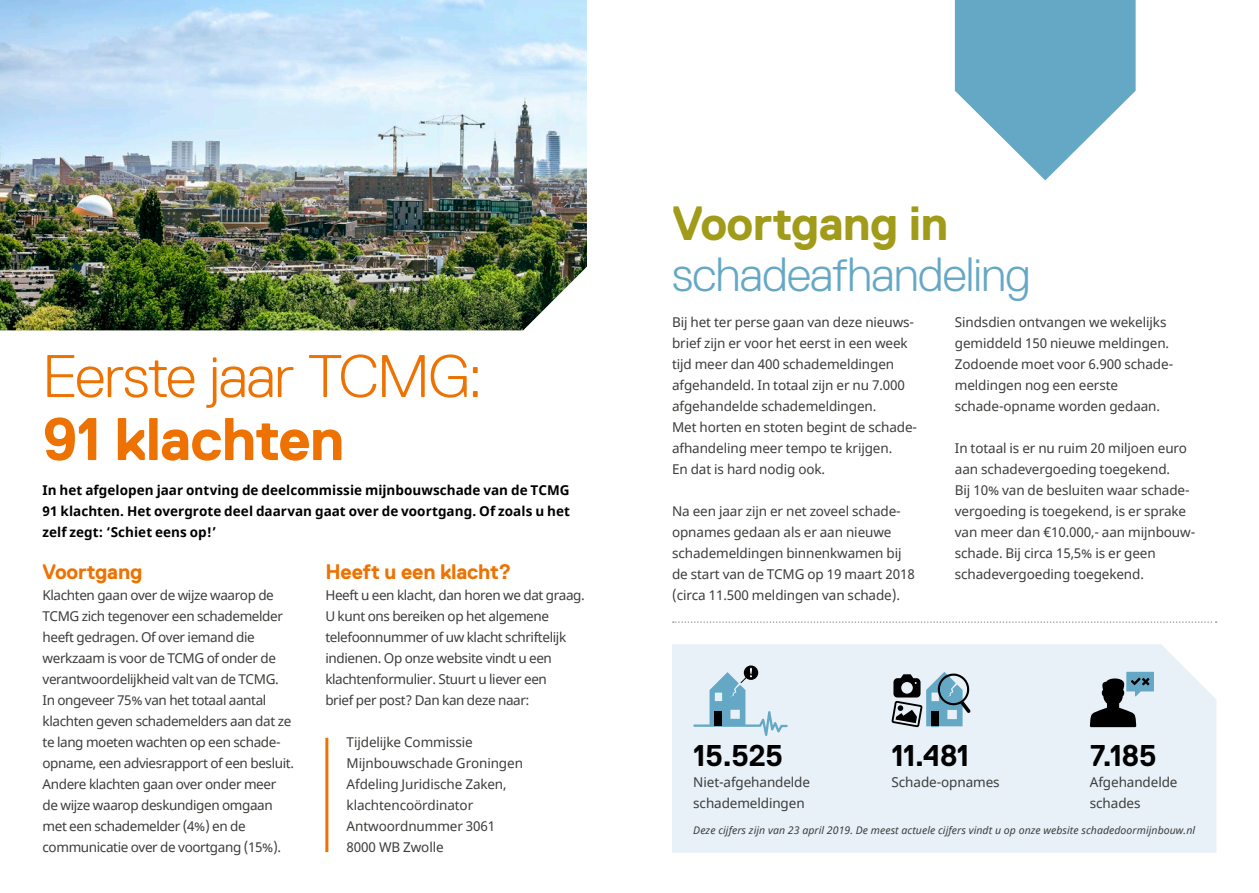
<style>
.page{position:relative;width:1259px;height:893px;background:#fff}
.page>*{position:absolute;margin:0;border:0;box-sizing:border-box;transform-origin:0 0}
.t1{font:300 60px "Replica";letter-spacing:-.025em;color:#ed7201}
.t2{font:700 60px "Replica";letter-spacing:-.02em;color:#ed7201}
.t3{font:300 48px "Replica";letter-spacing:-.02em;color:#65a8c5}
.t4{font:700 48px "Replica";letter-spacing:-.015em;color:#a09b19}
.t5{font:700 30px "Replica";letter-spacing:-.02em;color:#000}
.t6{font:700 21px "Replica";letter-spacing:-.01em;color:#ed7201}
.t7{font:13.5px/21px "Noto Sans";letter-spacing:-.01em;color:#3c3c3a}
.t8{font:13.5px/21px "Noto Sans";letter-spacing:-.03em;color:#3c3c3a}
.t9{font:700 13.5px/21px "Noto Sans";color:#000;text-align:justify}
.t10{font:italic 10.5px "Noto Sans";letter-spacing:.005em;color:#3c3c3a}
</style>
<div class="page">
<div style="left:672px;top:644px;width:544px;height:209px;background:#e8f1f8"></div>
<svg style="left:693px;top:665px;width:94px;height:71px;background:#bed5e1"></svg>
<svg style="left:891px;top:672px;width:79px;height:55px;background:#849ba7"></svg>
<svg style="left:1090px;top:672px;width:64px;height:55px;background:#7c8991"></svg>
<svg style="left:673px;top:621px;width:543px;height:2px"></svg>
<img style="left:0;top:0;width:587px;height:330px">
<hr style="left:325px;top:738px;width:3px;height:114px;background:#ed7201">
<svg style="left:955px;top:0;width:180px;height:180px"></svg>
<h1 class="t1" style="left:43px;top:343px;width:441px">Eerste jaar TCMG:</h1>
<h1 class="t2" style="left:43px;top:406px;width:303px">91 klachten</h1>
<p class="t9" style="left:43px;top:480px;width:529px">In het afgelopen jaar ontving de deelcommissie mijnbouwschade van de TCMG 91 klachten. Het overgrote deel daarvan gaat over de voortgang. Of zoals u het zelf zegt: ‘Schiet eens op!’</p>
<h3 class="t6" style="left:43px;top:560px;width:101px">Voortgang</h3>
<p class="t8" style="left:43px;top:585px;width:253px">Klachten gaan over de wijze waarop de TCMG zich tegenover een schademelder heeft gedragen. Of over iemand die werkzaam is voor de TCMG of onder de verantwoordelijkheid valt van de TCMG.<br>In ongeveer 75% van het totaal aantal klachten geven schademelders aan dat ze te lang moeten wachten op een schade&shy;opname, een adviesrapport of een besluit.<br>Andere klachten gaan over onder meer de wijze waarop deskundigen omgaan met een schademelder (4%) en de communicatie over de voortgang (15%).</p>
<h3 class="t6" style="left:325px;top:560px;width:188px">Heeft u een klacht?</h3>
<p class="t8" style="left:325px;top:585px;width:261px">Heeft u een klacht, dan horen we dat graag.<br>U kunt ons bereiken op het algemene telefoonnummer of uw klacht schriftelijk indienen. Op onze website vindt u een klachtenformulier. Stuurt u liever een<br>brief per post? Dan kan deze naar:</p>
<p class="t7" style="left:347px;top:732px;width:178px">Tijdelijke Commissie<br>Mijnbouwschade Groningen<br>Afdeling Juridische Zaken, klachtencoördinator<br>Antwoordnummer 3061<br>8000 WB Zwolle</p>
<h2 class="t4" style="left:672px;top:196px;width:278px">Voortgang in</h2>
<h2 class="t3" style="left:672px;top:247px;width:360px">schadeafhandeling</h2>
<p class="t7" style="left:672px;top:312px;width:245px">Bij het ter perse gaan van deze nieuws&shy;brief zijn er voor het eerst in een week tijd meer dan 400 schademeldingen afgehandeld. In totaal zijn er nu 7.000 afgehandelde schademeldingen.<br>Met horten en stoten begint de schade&shy;afhandeling meer tempo te krijgen.<br>En dat is hard nodig ook.</p>
<p class="t7" style="left:672px;top:501px;width:244px">Na een jaar zijn er net zoveel schade&shy;opnames gedaan als er aan nieuwe schademeldingen binnenkwamen bij de start van de TCMG op 19 maart 2018 (circa 11.500 meldingen van schade).</p>
<p class="t7" style="left:955px;top:312px;width:218px">Sindsdien ontvangen we wekelijks gemiddeld 150 nieuwe meldingen.<br>Zodoende moet voor 6.900 schade&shy;meldingen nog een eerste schade-opname worden gedaan.</p>
<p class="t7" style="left:955px;top:438px;width:241px">In totaal is er nu ruim 20 miljoen euro aan schadevergoeding toegekend.<br>Bij 10% van de besluiten waar schade&shy;vergoeding is toegekend, is er sprake van meer dan €10.000,- aan mijnbouw&shy;schade. Bij circa 15,5% is er geen schadevergoeding toegekend.</p>
<h3 class="t5" style="left:1090px;top:739px;width:69px">7.185</h3>
<p class="t7" style="left:1090px;top:772px;width:89px">Afgehandelde schades</p>
<p class="t10" style="left:693px;top:823px;width:503px">Deze cijfers zijn van 23 april 2019. De meest actuele cijfers vindt u op onze website schadedoormijnbouw.nl</p>
<h3 class="t5" style="left:693px;top:739px;width:91px">15.525</h3>
<p class="t7" style="left:693px;top:772px;width:118px">Niet-afgehandelde schademeldingen</p>
<h3 class="t5" style="left:891px;top:739px;width:79px">11.481</h3>
<p class="t7" style="left:891px;top:772px;width:110px">Schade-opnames</p>
</div>
